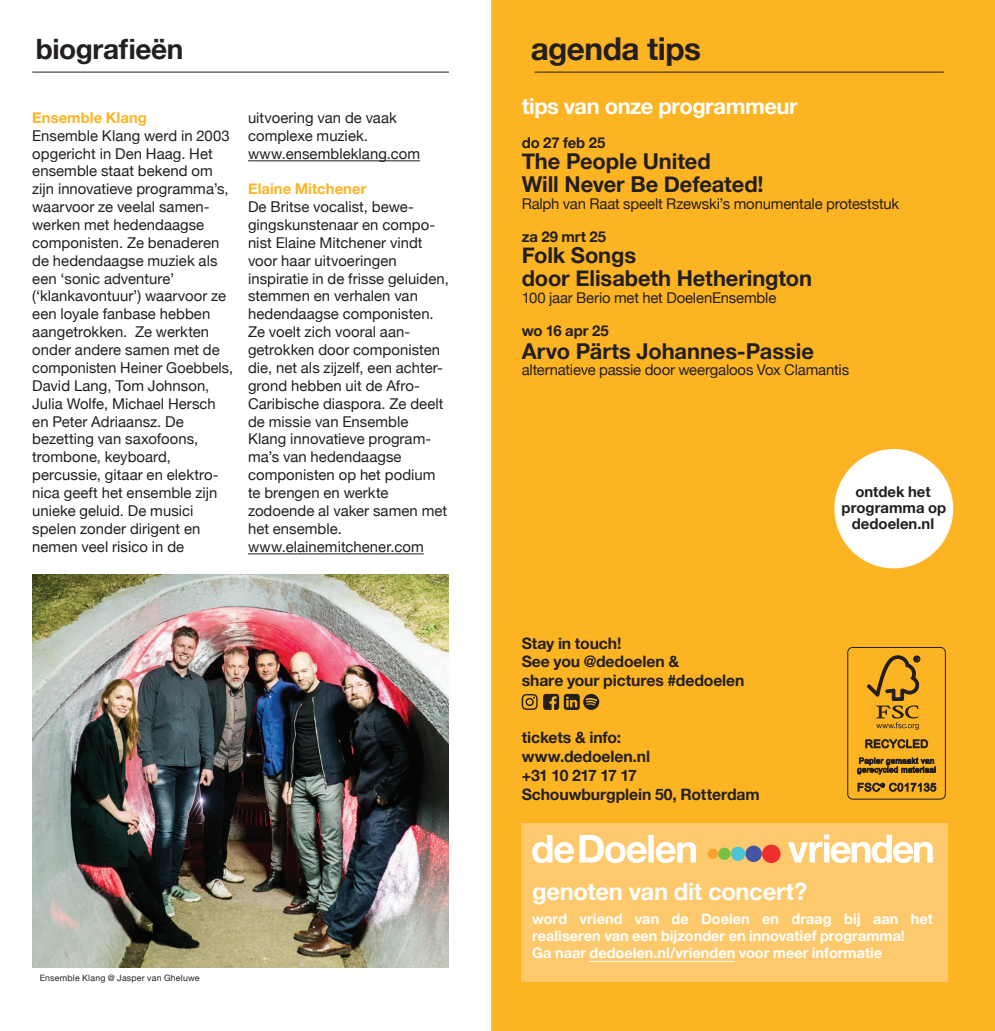
<style>
.page{position:relative;width:995px;height:1031px;background:#fff}
.page>*{position:absolute;margin:0;border:0;box-sizing:border-box;transform-origin:0 0}
.t1{font:700 31.5px "Helvetica Neue";letter-spacing:-.015em;color:#231f20}
.t2{font:700 28px "Helvetica Neue";letter-spacing:-.015em;color:#231f20}
.t3{font:700 23.97px "Helvetica Neue";letter-spacing:-.015em;color:#fff}
.t4{font:700 21.88px/22.8px "Helvetica Neue";letter-spacing:-.005em;color:#231f20}
.t5{font:700 21.88px "Helvetica Neue";letter-spacing:-.02em;color:#fff}
.t6{font:700 15.75px/18.9px "Helvetica Neue";letter-spacing:-.005em;color:#231f20}
.t7{font:14.88px/17.8px "Helvetica Neue";letter-spacing:.005em;color:#231f20}
.t8{font:700 14.88px/15.8px "Helvetica Neue";color:#231f20;text-align:center}
.t9{font:700 14.88px "Helvetica Neue";color:#fcb423}
.t10{font:700 14.53px/17.2px "Helvetica Neue";color:#fff}
.t11{font:8.75px "Helvetica Neue";letter-spacing:.025em;color:#231f20}
</style>
<div class="page">
<div style="left:491px;top:0;width:504px;height:1030px;background:#fcb423"></div>
<hr style="left:534px;top:72px;width:410px;height:1px;background:#231f20">
<svg style="left:522px;top:693px;width:77px;height:16px"></svg>
<div style="left:847px;top:646px;width:99px;height:153px;border:1px solid #231f20;border-radius:5px"></div>
<svg style="left:867px;top:655px;width:53px;height:74px;background:#cc9322"></svg>
<svg style="left:865px;top:739px;width:63px;height:9px"></svg>
<svg style="left:857px;top:757px;width:79px;height:17px"></svg>
<svg style="left:858px;top:782px;width:78px;height:9px"></svg>
<div style="left:522px;top:822px;width:426px;height:158px;background:#fec96c"></div>
<svg style="left:532px;top:835px;width:164px;height:27px"></svg>
<svg style="left:788px;top:834px;width:145px;height:28px"></svg>
<div style="left:762px;top:844px;width:19px;height:18px;background:#ee2d2d;border-radius:50%"></div>
<div style="left:745px;top:845px;width:17px;height:16px;background:#4455a4;border-radius:50%"></div>
<div style="left:731px;top:846px;width:14px;height:14px;background:#4bc4d4;border-radius:50%"></div>
<div style="left:718px;top:847px;width:13px;height:12px;background:#79c142;border-radius:50%"></div>
<div style="left:708px;top:848px;width:10px;height:10px;background:#f9a22b;border-radius:50%"></div>
<hr style="left:589px;top:960px;width:146px;height:1px;background:#fff">
<div style="left:834px;top:449px;width:119px;height:119px;background:#fff;border-radius:50%"></div>
<hr style="left:32px;top:72px;width:417px;height:1px;background:#231f20">
<hr style="left:248px;top:160px;width:172px;height:1px;background:#231f20">
<hr style="left:248px;top:553px;width:176px;height:1px;background:#231f20">
<img style="left:32px;top:574px;width:417px;height:392px">
<h2 class="t2" style="left:36px;top:27px;width:149px">biografieën</h2>
<p class="t9" style="left:32px;top:106px;width:116px">Ensemble Klang</p>
<p class="t7" style="left:32px;top:127px;width:202px">Ensemble Klang werd in 2003 opgericht in Den Haag. Het ensemble staat bekend om zijn innovatieve programma’s, waarvoor ze veelal samen&shy;werken met hedendaagse componisten. Ze benaderen de hedendaagse muziek als een ‘sonic adventure’ (‘klankavontuur’) waarvoor ze een loyale fanbase hebben aangetrokken. Ze werkten onder andere samen met de componisten Heiner Goebbels,<br>David Lang, Tom Johnson,<br>Julia Wolfe, Michael Hersch en Peter Adriaansz. De bezetting van saxofoons, trombone, keyboard, percussie, gitaar en elektro&shy;nica geeft het ensemble zijn unieke geluid. De musici spelen zonder dirigent en nemen veel risico in de</p>
<p class="t7" style="left:248px;top:109px;width:174px">uitvoering van de vaak complexe muziek. www.ensembleklang.com</p>
<p class="t9" style="left:248px;top:177px;width:120px">Elaine Mitchener</p>
<p class="t7" style="left:248px;top:199px;width:202px">De Britse vocalist, bewe&shy;gingskunstenaar en compo&shy;nist Elaine Mitchener vindt voor haar uitvoeringen inspiratie in de frisse geluiden, stemmen en verhalen van hedendaagse componisten.<br>Ze voelt zich vooral aan&shy;getrokken door componisten die, net als zijzelf, een achter&shy;grond hebben uit de Afro-<br>Caribische diaspora. Ze deelt de missie van Ensemble<br>Klang innovatieve program&shy;ma’s van hedendaagse componisten op het podium te brengen en werkte zodoende al vaker samen met het ensemble. www.elainemitchener.com</p>
<p class="t11" style="left:40px;top:971px;width:161px">Ensemble Klang @ Jasper van Gheluwe</p>
<h1 class="t1" style="left:531px;top:24px;width:172px">agenda tips</h1>
<h3 class="t5" style="left:522px;top:89px;width:277px">tips van onze programmeur</h3>
<p class="t8" style="left:522px;top:135px;width:85px">do 27 feb 25</p>
<h3 class="t4" style="left:522px;top:151px;width:243px">The People United<br>Will Never Be Defeated!</h3>
<p class="t7" style="left:522px;top:195px;width:379px">Ralph van Raat speelt Rzewski’s monumentale proteststuk</p>
<p class="t8" style="left:522px;top:229px;width:86px">za 29 mrt 25</p>
<h3 class="t4" style="left:522px;top:244px;width:292px">Folk Songs<br>door Elisabeth Hetherington</h3>
<p class="t7" style="left:522px;top:289px;width:256px">100 jaar Berio met het DoelenEnsemble</p>
<p class="t8" style="left:522px;top:323px;width:88px">wo 16 apr 25</p>
<h3 class="t4" style="left:522px;top:340px;width:294px">Arvo Pärts Johannes-Passie</h3>
<p class="t7" style="left:522px;top:362px;width:329px">alternatieve passie door weergaloos Vox Clamantis</p>
<p class="t6" style="left:522px;top:633px;width:224px">Stay in touch!<br>See you @dedoelen &amp;<br>share your pictures #dedoelen</p>
<p class="t6" style="left:522px;top:728px;width:240px">tickets &amp; info:<br>www.dedoelen.nl<br>+31 10 217 17 17<br>Schouwburgplein 50, Rotterdam</p>
<p class="t8" style="left:842px;top:484px;width:106px">ontdek het programma op dedoelen.nl</p>
<h3 class="t3" style="left:532px;top:872px;width:277px">genoten van dit concert?</h3>
<p class="t10" style="left:532px;top:910px;width:402px">word vriend van de Doelen en draag bij aan het realiseren van een bijzonder en innovatief programma!<br>Ga naar dedoelen.nl/vrienden voor meer informatie</p>
</div>
